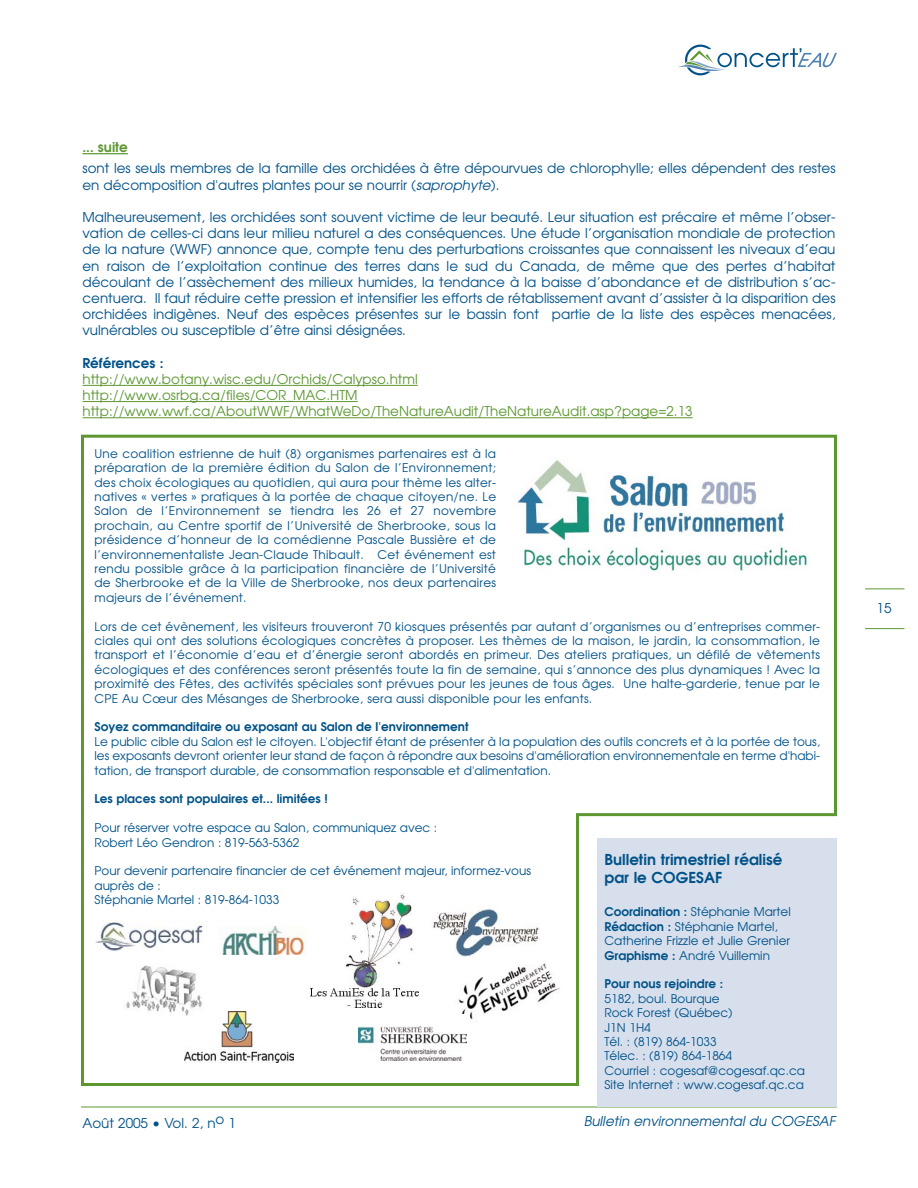
<style>
.page{position:relative;width:918px;height:1188px;background:#fff}
.page>*{position:absolute;margin:0;border:0;box-sizing:border-box;transform-origin:0 0}
.t1{font:600 15px/18px "Avant Garde";color:#005288}
.t2{font:13.5px/16.2px "Avant Garde";color:#005288}
.t3{font:13.5px/16.2px "Avant Garde";color:#5d9732}
.t4{font:italic 13.5px "Avant Garde";color:#005288}
.t5{font:600 13.5px "Avant Garde";color:#005288}
.t6{font:600 13.5px "Avant Garde";color:#5d9732}
.t7{font:12px/14.4px "Avant Garde";color:#005288}
.t8{font:600 12px "Avant Garde";color:#005288}
.s1{font-style:italic}
.s2{font-weight:600}
</style>
<div class="page">
<svg style="left:81px;top:435px;width:756px;height:651px"></svg>
<svg style="left:678px;top:45px;width:159px;height:30px"></svg>
<hr style="left:81px;top:1107px;width:756px;height:1px;background:#5d9732">
<hr style="left:865px;top:628px;width:39px;height:1px;background:#5d9732">
<hr style="left:865px;top:589px;width:39px;height:1px;background:#5d9732">
<hr style="left:82px;top:153px;width:46px;height:1px;background:#5d9732">
<img style="left:311px;top:892px;width:108px;height:115px">
<div style="left:498px;top:449px;width:324px;height:142px;background:#fff"></div>
<img style="left:517px;top:460px;width:290px;height:112px">
<div style="left:95px;top:920px;width:119px;height:34px;background:#fff"></div>
<img style="left:95px;top:922px;width:108px;height:28px">
<div style="left:219px;top:923px;width:91px;height:37px;background:#fff"></div>
<img style="left:219px;top:926px;width:86px;height:28px">
<div style="left:424px;top:898px;width:123px;height:66px;background:#fff"></div>
<img style="left:433px;top:906px;width:106px;height:51px">
<div style="left:451px;top:958px;width:115px;height:66px;background:#fff"></div>
<img style="left:458px;top:963px;width:102px;height:57px">
<div style="left:177px;top:1007px;width:125px;height:60px;background:#fff"></div>
<img style="left:185px;top:1012px;width:109px;height:50px">
<div style="left:356px;top:1014px;width:113px;height:59px;background:#fff"></div>
<img style="left:358px;top:1026px;width:108px;height:35px">
<div style="left:597px;top:838px;width:240px;height:269px;background:#d7dfed"></div>
<div style="left:122px;top:956px;width:87px;height:67px;background:#fff"></div>
<img style="left:126px;top:965px;width:76px;height:50px">
<hr style="left:82px;top:385px;width:211px;height:1px;background:#5d9732">
<hr style="left:292px;top:385px;width:126px;height:1px;background:#5d9732">
<hr style="left:82px;top:401px;width:276px;height:1px;background:#5d9732">
<hr style="left:82px;top:417px;width:261px;height:1px;background:#5d9732">
<hr style="left:343px;top:417px;width:92px;height:1px;background:#5d9732">
<hr style="left:435px;top:417px;width:108px;height:1px;background:#5d9732">
<hr style="left:543px;top:417px;width:150px;height:1px;background:#5d9732">
<p class="t6" style="left:82px;top:142px;width:47px">... suite</p>
<p class="t2" style="left:82px;top:162px;width:755px">sont les seuls membres de la famille des orchidées à être dépourvues de chlorophylle; elles dépendent des restes en décomposition d'autres plantes pour se nourrir (<span class="s1">saprophyte</span>).</p>
<p class="t2" style="left:82px;top:210px;width:755px;text-align:justify">Malheureusement, les orchidées sont souvent victime de leur beauté. Leur situation est précaire et même l’obser&shy;vation de celles-ci dans leur milieu naturel a des conséquences. Une étude l’organisation mondiale de protection de la nature (WWF) annonce que, compte tenu des perturbations croissantes que connaissent les niveaux d’eau en raison de l’exploitation continue des terres dans le sud du Canada, de même que des pertes d’habitat découlant de l’assèchement des milieux humides, la tendance à la baisse d’abondance et de distribution s’ac&shy;centuera. Il faut réduire cette pression et intensifier les efforts de rétablissement avant d’assister à la disparition des orchidées indigènes. Neuf des espèces présentes sur le bassin font partie de la liste des espèces menacées, vulnérables ou susceptible d’être ainsi désignées.</p>
<p class="t5" style="left:82px;top:358px;width:82px">Références :</p>
<p class="t3" style="left:82px;top:372px;width:612px">http://www.botany.wisc.edu/Orchids/Calypso.html http://www.osrbg.ca/files/COR_MAC.HTM http://www.wwf.ca/AboutWWF/WhatWeDo/TheNatureAudit/TheNatureAudit.asp?page=2.13</p>
<p class="t7" style="left:94px;top:447px;width:403px;text-align:justify">Une coalition estrienne de huit (8) organismes partenaires est à la préparation de la première édition du Salon de l’Environnement; des choix écologiques au quotidien, qui aura pour thème les alter&shy;natives « vertes » pratiques à la portée de chaque citoyen/ne. Le Salon de l’Environnement se tiendra les 26 et 27 novembre prochain, au Centre sportif de l’Université de Sherbrooke, sous la présidence d’honneur de la comédienne Pascale Bussière et de l’environnementaliste Jean-Claude Thibault. Cet événement est rendu possible grâce à la participation financière de l’Université de Sherbrooke et de la Ville de Sherbrooke, nos deux partenaires majeurs de l’événement.</p>
<p class="t7" style="left:94px;top:620px;width:727px;text-align:justify">Lors de cet évènement, les visiteurs trouveront 70 kiosques présentés par autant d’organismes ou d’entreprises commer&shy;ciales qui ont des solutions écologiques concrètes à proposer. Les thèmes de la maison, le jardin, la consommation, le transport et l’économie d’eau et d’énergie seront abordés en primeur. Des ateliers pratiques, un défilé de vêtements écologiques et des conférences seront présentés toute la fin de semaine, qui s’annonce des plus dynamiques ! Avec la proximité des Fêtes, des activités spéciales sont prévues pour les jeunes de tous âges. Une halte-garderie, tenue par le CPE Au Cœur des Mésanges de Sherbrooke, sera aussi disponible pour les enfants.</p>
<p class="t8" style="left:94px;top:723px;width:376px">Soyez commanditaire ou exposant au Salon de l'environnement</p>
<p class="t7" style="left:94px;top:735px;width:727px;text-align:justify">Le public cible du Salon est le citoyen. L'objectif étant de présenter à la population des outils concrets et à la portée de tous, les exposants devront orienter leur stand de façon à répondre aux besoins d'amélioration environnementale en terme d'habi&shy;tation, de transport durable, de consommation responsable et d'alimentation.</p>
<p class="t8" style="left:94px;top:795px;width:235px">Les places sont populaires et... limitées !</p>
<p class="t7" style="left:94px;top:822px;width:344px">Pour réserver votre espace au Salon, communiquez avec :<br>Robert Léo Gendron : 819-563-5362</p>
<p class="t7" style="left:94px;top:865px;width:438px">Pour devenir partenaire financier de cet événement majeur, informez-vous auprès de :<br>Stéphanie Martel : 819-864-1033</p>
<p class="t1" style="left:604px;top:851px;width:179px">Bulletin trimestriel réalisé par le COGESAF</p>
<p class="t7" style="left:604px;top:906px;width:188px"><span class="s2">Coordination :</span> Stéphanie Martel<br><span class="s2">Rédaction :</span> Stéphanie Martel,<br>Catherine Frizzle et Julie Grenier<br><span class="s2">Graphisme :</span> André Vuillemin</p>
<p class="t8" style="left:604px;top:980px;width:120px">Pour nous rejoindre :</p>
<p class="t7" style="left:604px;top:992px;width:202px">5182, boul. Bourque<br>Rock Forest (Québec)<br>J1N 1H4<br>Tél. : (819) 864-1033<br>Télec. : (819) 864-1864<br>Courriel : cogesaf@cogesaf.qc.ca<br>Site Internet : www.cogesaf.qc.ca</p>
<p class="t2" style="left:82px;top:1116px;width:155px">Août 2005 • Vol. 2, no 1</p>
<p class="t4" style="left:584px;top:1116px;width:253px">Bulletin environnemental du COGESAF</p>
<p class="t2" style="left:877px;top:601px;width:16px">15</p>
</div>
